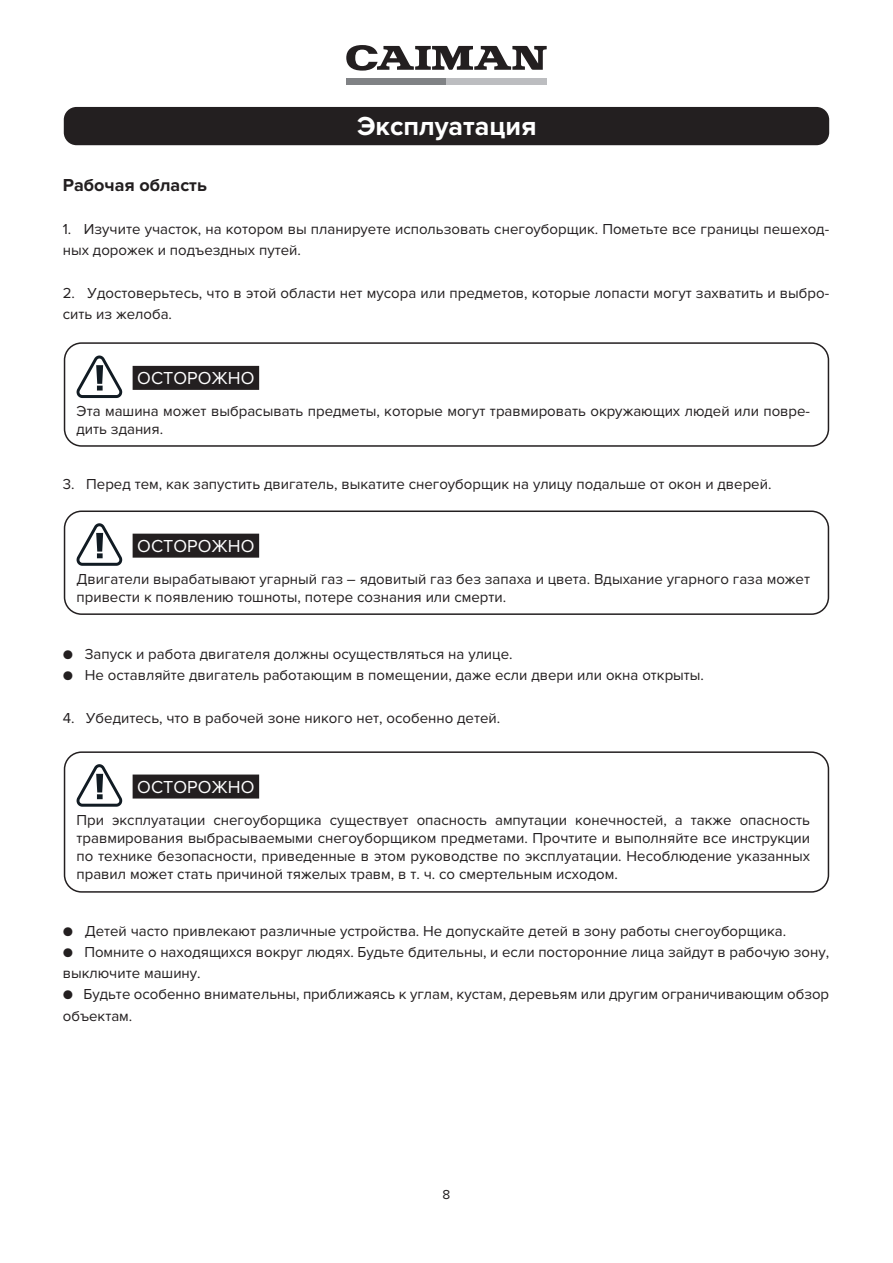
<style>
.page{position:relative;width:893px;height:1263px;background:#fff}
.page>*{position:absolute;margin:0;border:0;box-sizing:border-box;transform-origin:0 0}
.t1{font:700 27px "Proxima Nova";color:#fff}
.t2{font:18px "Proxima Nova";color:#fff}
.t3{font:700 18px "Proxima Nova";color:#231f20}
.t4{font:15px/18px "Proxima Nova";color:#231f20}
.t5{font:13.5px "Proxima Nova";color:#231f20}
</style>
<div class="page">
<svg style="left:346px;top:45px;width:201px;height:26px"></svg>
<div style="left:347px;top:78px;width:100px;height:7px;background:#808285"></div>
<div style="left:447px;top:78px;width:100px;height:7px;background:#bcbdc0"></div>
<div style="left:64px;top:342px;width:765px;height:105px;border:2px solid #231f20;border-radius:17px"></div>
<div style="left:64px;top:510px;width:765px;height:105px;border:2px solid #231f20;border-radius:17px"></div>
<div style="left:64px;top:751px;width:765px;height:142px;border:2px solid #231f20;border-radius:17px"></div>
<div style="left:133px;top:366px;width:126px;height:24px;background:#231f20"></div>
<svg style="left:76px;top:355px;width:46px;height:43px"></svg>
<div style="left:133px;top:534px;width:126px;height:24px;background:#231f20"></div>
<svg style="left:76px;top:523px;width:46px;height:43px"></svg>
<div style="left:133px;top:774px;width:126px;height:24px;background:#231f20"></div>
<svg style="left:76px;top:764px;width:46px;height:43px"></svg>
<div style="left:64px;top:107px;width:765px;height:38px;background:#231f20;border-radius:13px"></div>
<h1 class="t1" style="left:357px;top:110px;width:181px">Эксплуатация</h1>
<p class="t3" style="left:63px;top:175px;width:146px">Рабочая область</p>
<p class="t4" style="left:63px;top:218px;width:768px;line-height:21.3px">1. Изучите участок, на котором вы планируете использовать снегоуборщик. Пометьте все границы пешеход&shy;ных дорожек и подъездных путей.</p>
<p class="t4" style="left:63px;top:282px;width:768px;line-height:21.3px">2. Удостоверьтесь, что в этой области нет мусора или предметов, которые лопасти могут захватить и выбро&shy;сить из желоба.</p>
<p class="t2" style="left:137px;top:368px;width:119px">ОСТОРОЖНО</p>
<p class="t4" style="left:77px;top:402px;width:735px">Эта машина может выбрасывать предметы, которые могут травмировать окружающих людей или повре&shy;дить здания.</p>
<p class="t4" style="left:63px;top:475px;width:710px">3. Перед тем, как запустить двигатель, выкатите снегоуборщик на улицу подальше от окон и дверей.</p>
<p class="t2" style="left:137px;top:535px;width:119px">ОСТОРОЖНО</p>
<p class="t4" style="left:77px;top:570px;width:735px">Двигатели вырабатывают угарный газ – ядовитый газ без запаха и цвета. Вдыхание угарного газа может привести к появлению тошноты, потере сознания или смерти.</p>
<p class="t4" style="left:63px;top:645px;width:451px">● Запуск и работа двигателя должны осуществляться на улице.</p>
<p class="t4" style="left:63px;top:667px;width:643px">● Не оставляйте двигатель работающим в помещении, даже если двери или окна открыты.</p>
<p class="t4" style="left:63px;top:709px;width:439px">4. Убедитесь, что в рабочей зоне никого нет, особенно детей.</p>
<p class="t2" style="left:137px;top:776px;width:119px">ОСТОРОЖНО</p>
<p class="t4" style="left:77px;top:811px;width:735px;text-align:justify">При эксплуатации снегоуборщика существует опасность ампутации конечностей, а также опасность травмирования выбрасываемыми снегоуборщиком предметами. Прочтите и выполняйте все инструкции по технике безопасности, приведенные в этом руководстве по эксплуатации. Несоблюдение указанных правил может стать причиной тяжелых травм, в т. ч. со смертельным исходом.</p>
<p class="t4" style="left:63px;top:922px;width:725px">● Детей часто привлекают различные устройства. Не допускайте детей в зону работы снегоуборщика.</p>
<p class="t4" style="left:63px;top:941px;width:768px;line-height:21.3px">● Помните о находящихся вокруг людях. Будьте бдительны, и если посторонние лица зайдут в рабочую зону, выключите машину.</p>
<p class="t4" style="left:63px;top:984px;width:768px;line-height:21.3px">● Будьте особенно внимательны, приближаясь к углам, кустам, деревьям или другим ограничивающим обзор объектам.</p>
<p class="t5" style="left:443px;top:1186px;width:9px">8</p>
</div>
